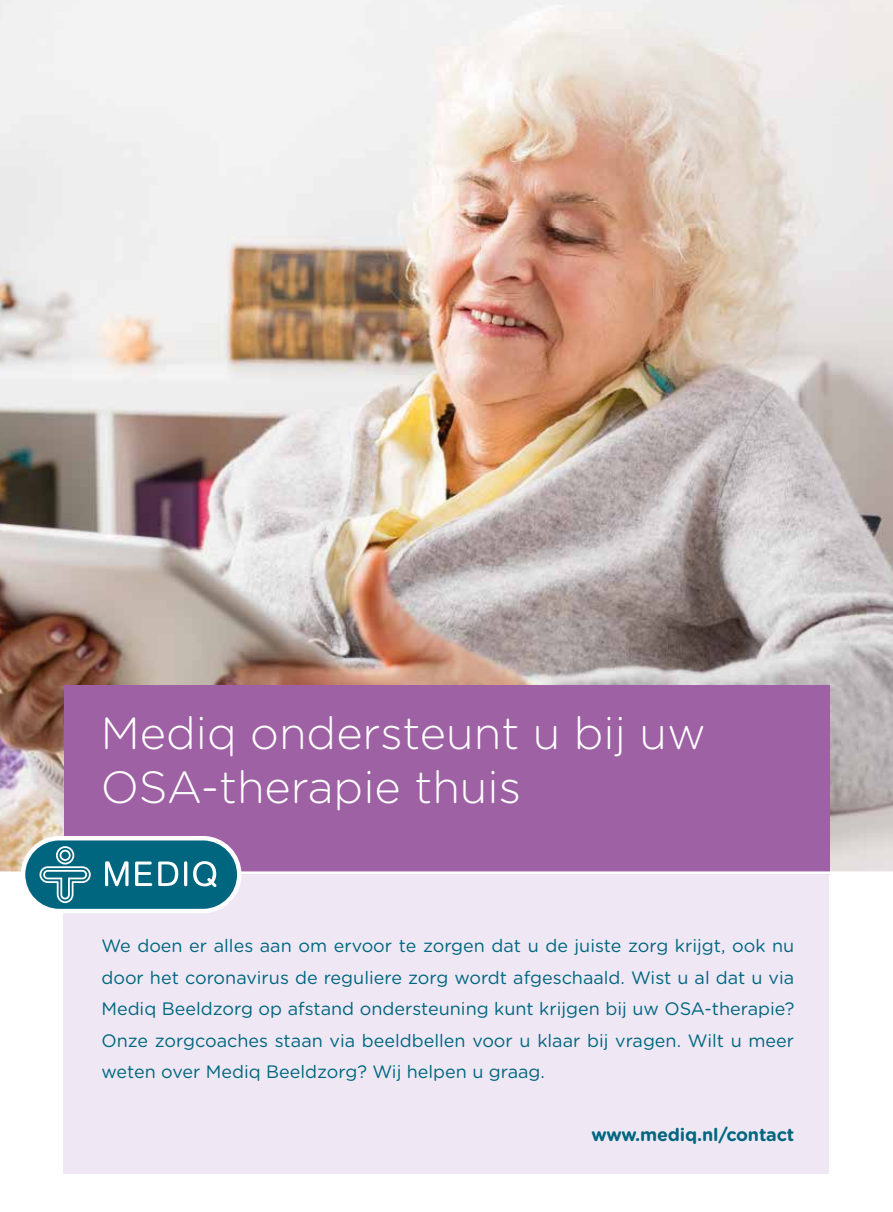
<style>
.page{position:relative;width:893px;height:1212px;background:#fff}
.page>*{position:absolute;margin:0;border:0;box-sizing:border-box;transform-origin:0 0}
.t1{font:300 45px/54px "Gotham Rounded";color:#fff}
.t2{font:18px/31.5px "Gotham Rounded";color:#006680;text-align:justify}
.t3{font:700 18px "Gotham Rounded";letter-spacing:-.01em;color:#006680}
</style>
<div class="page">
<img style="left:0;top:0;width:893px;height:871px">
<div style="left:64px;top:685px;width:765px;height:190px;background:#9e61a4"></div>
<div style="left:64px;top:875px;width:765px;height:299px;background:#efe8f4"></div>
<svg style="left:0;top:871px;width:893px;height:4px;background:#f1e8f1"></svg>
<svg style="left:21px;top:836px;width:220px;height:77px;background:#4d92a4"></svg>
<h1 class="t1" style="left:101px;top:704px;width:607px">Mediq ondersteunt u bij uw<br>OSA-therapie thuis</h1>
<p class="t2" style="left:101px;top:929px;width:694px">We doen er alles aan om ervoor te zorgen dat u de juiste zorg krijgt, ook nu door het coronavirus de reguliere zorg wordt afgeschaald. Wist u al dat u via Mediq Beeldzorg op afstand ondersteuning kunt krijgen bij uw OSA-therapie?<br>Onze zorgcoaches staan via beeldbellen voor u klaar bij vragen. Wilt u meer weten over Mediq Beeldzorg? Wij helpen u graag.</p>
<p class="t3" style="left:592px;top:1121px;width:204px">www.mediq.nl/contact</p>
</div>
